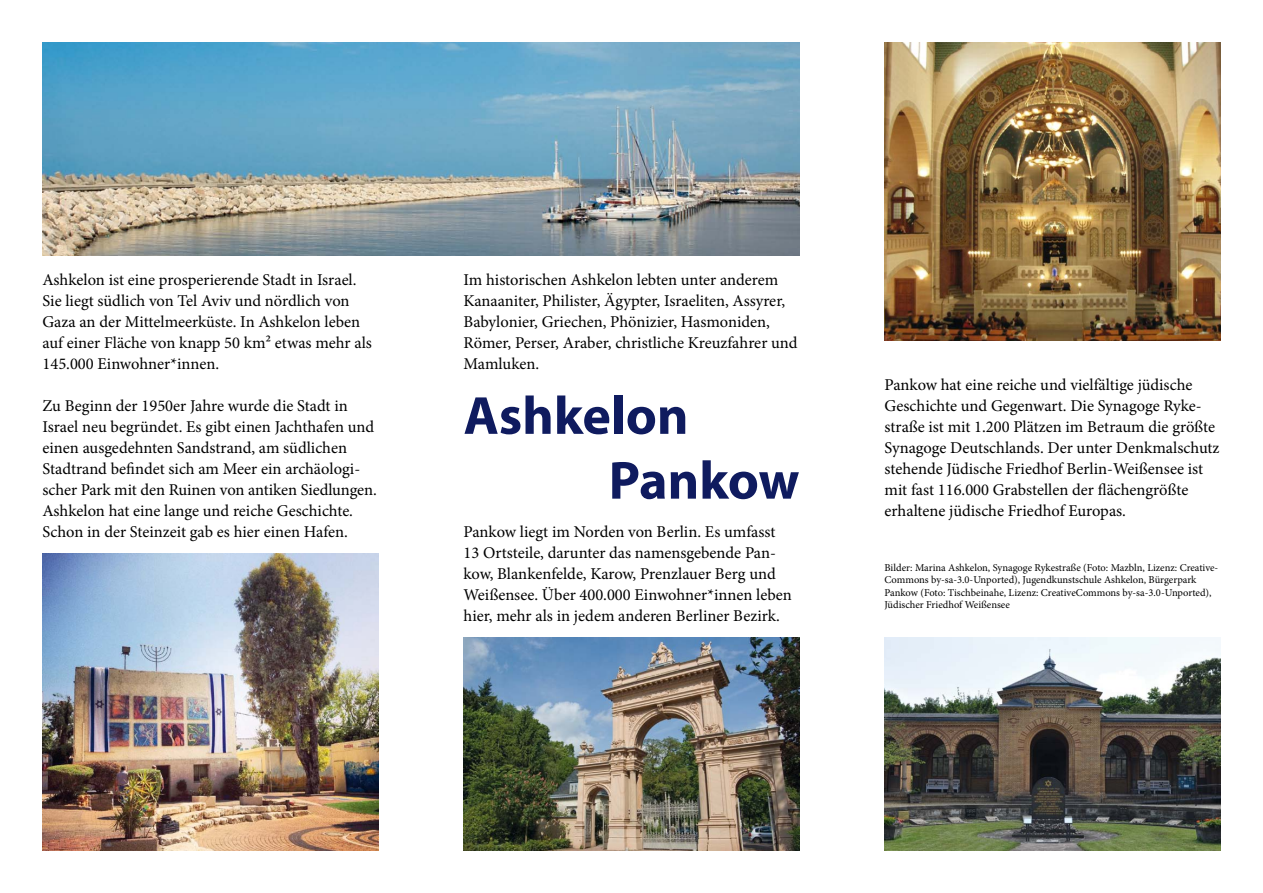
<style>
.page{position:relative;width:1263px;height:893px;background:#fff}
.page>*{position:absolute;margin:0;border:0;box-sizing:border-box;transform-origin:0 0}
.t1{font:700 54px/64.8px "Myriad Pro";color:#0f1b5f}
.t2{font:16.5px/21px "Minion Pro";color:#000}
.t3{font:10.5px/12.6px "Minion Pro";letter-spacing:-.005em;color:#000}
</style>
<div class="page">
<img style="left:43px;top:43px;width:756px;height:212px">
<img style="left:43px;top:553px;width:335px;height:297px">
<img style="left:884px;top:43px;width:336px;height:297px">
<img style="left:463px;top:638px;width:336px;height:212px">
<img style="left:884px;top:638px;width:336px;height:212px">
<p class="t2" style="left:43px;top:269px;width:331px">Ashkelon ist eine prosperierende Stadt in Israel.<br>Sie liegt südlich von Tel Aviv und nördlich von Gaza an der Mittelmeerküste. In Ashkelon leben auf einer Fläche von knapp 50 km² etwas mehr als 145.000 Einwohner*innen.</p>
<p class="t2" style="left:43px;top:395px;width:336px">Zu Beginn der 1950er Jahre wurde die Stadt in Israel neu begründet. Es gibt einen Jachthafen und einen ausgedehnten Sandstrand, am südlichen Stadtrand befindet sich am Meer ein archäologi&shy;scher Park mit den Ruinen von antiken Siedlungen.<br>Ashkelon hat eine lange und reiche Geschichte.<br>Schon in der Steinzeit gab es hier einen Hafen.</p>
<p class="t2" style="left:463px;top:269px;width:336px">Im historischen Ashkelon lebten unter anderem Kanaaniter, Philister, Ägypter, Israeliten, Assyrer, Babylonier, Griechen, Phönizier, Hasmoniden, Römer, Perser, Araber, christliche Kreuzfahrer und Mamluken.</p>
<h1 class="t1" style="left:609px;top:381px;width:192px;text-indent:-145px">Ashkelon<br>Pankow</h1>
<p class="t2" style="left:463px;top:521px;width:330px">Pankow liegt im Norden von Berlin. Es umfasst 13 Ortsteile, darunter das namensgebende Pan&shy;kow, Blankenfelde, Karow, Prenzlauer Berg und Weißensee. Über 400.000 Einwohner*innen leben hier, mehr als in jedem anderen Berliner Bezirk.</p>
<p class="t2" style="left:884px;top:374px;width:336px">Pankow hat eine reiche und vielfältige jüdische Geschichte und Gegenwart. Die Synagoge Ryke&shy;straße ist mit 1.200 Plätzen im Betraum die größte Synagoge Deutschlands. Der unter Denkmalschutz stehende Jüdische Friedhof Berlin-Weißensee ist mit fast 116.000 Grabstellen der flächengrößte erhaltene jüdische Friedhof Europas.</p>
<p class="t3" style="left:884px;top:561px;width:334px">Bilder: Marina Ashkelon, Synagoge Rykestraße (Foto: Mazbln, Lizenz: Creative-Commons by-sa-3.0-Unported), Jugendkunstschule Ashkelon, Bürgerpark Pankow (Foto: Tischbeinahe, Lizenz: CreativeCommons by-sa-3.0-Unported), Jüdischer Friedhof Weißensee</p>
</div>
